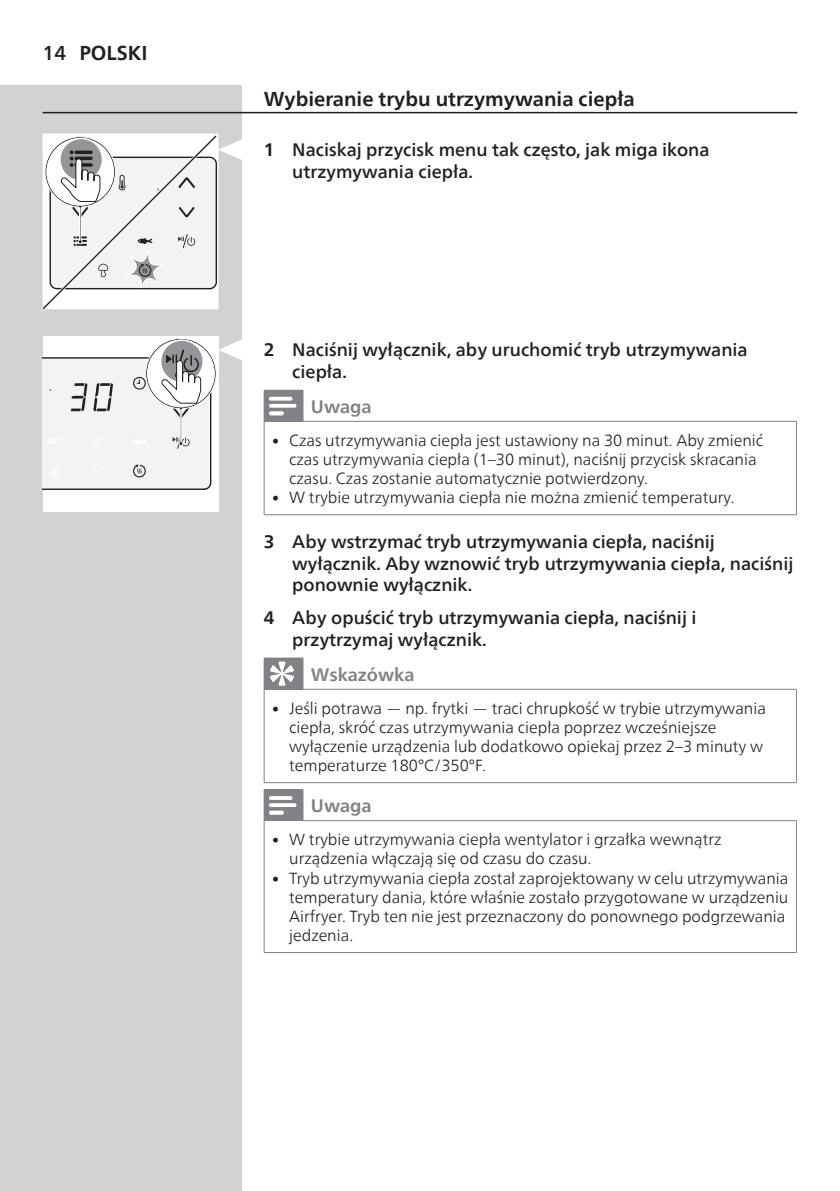
<style>
.page{position:relative;width:840px;height:1191px;background:#fff}
.page>*{position:absolute;margin:0;border:0;box-sizing:border-box;transform-origin:0 0}
.heading-title-paragr{font:700 20px "Neue Frutiger World";color:#231f20}
.t1{font:500 18px/21.6px "Neue Frutiger World";color:#231f20}
.cautions-caption-par{font:700 18px "Neue Frutiger World";color:#808285}
.t2{font:300 16px/19.2px "Neue Frutiger World";color:#231f20}
.s1{font-weight:500}
.s2{font-weight:700}
.s3{font-size:14.2px}
</style>
<div class="page">
<div style="left:0;top:85px;width:241px;height:1106px;background:#d1d2d4"></div>
<hr style="left:43px;top:112px;width:754px;height:1px;background:#231f20">
<div style="left:264px;top:390px;width:39px;height:31px;background:#808285"></div>
<hr style="left:795px;top:421px;width:1px;height:93px;background:#808285">
<hr style="left:264px;top:421px;width:1px;height:93px;background:#808285">
<hr style="left:264px;top:514px;width:39px;height:1px;background:#808285">
<hr style="left:303px;top:514px;width:493px;height:1px;background:#808285">
<hr style="left:302px;top:421px;width:494px;height:1px;background:#808285">
<svg style="left:269px;top:397px;width:27px;height:18px"></svg>
<div style="left:264px;top:658px;width:39px;height:31px;background:#808285"></div>
<hr style="left:795px;top:689px;width:1px;height:93px;background:#808285">
<hr style="left:264px;top:689px;width:1px;height:93px;background:#808285">
<hr style="left:264px;top:782px;width:39px;height:1px;background:#808285">
<hr style="left:303px;top:782px;width:493px;height:1px;background:#808285">
<hr style="left:302px;top:689px;width:494px;height:1px;background:#808285">
<svg style="left:270px;top:661px;width:24px;height:25px"></svg>
<div style="left:264px;top:789px;width:39px;height:31px;background:#808285"></div>
<hr style="left:795px;top:821px;width:1px;height:131px;background:#808285">
<hr style="left:264px;top:820px;width:1px;height:132px;background:#808285">
<hr style="left:264px;top:952px;width:39px;height:1px;background:#808285">
<hr style="left:303px;top:952px;width:493px;height:1px;background:#808285">
<hr style="left:302px;top:820px;width:494px;height:1px;background:#808285">
<svg style="left:269px;top:796px;width:27px;height:18px"></svg>
<svg style="left:43px;top:133px;width:199px;height:176px;background:#e3e3e4"></svg>
<div style="left:43px;top:336px;width:175px;height:175px;background:#fff"></div>
<svg style="left:43px;top:338px;width:199px;height:152px"></svg>
<p class="heading-title-paragr" style="left:43px;top:35px;width:106px"><span class="s1">14</span> POLSKI</p>
<p class="heading-title-paragr" style="left:264px;top:82px;width:372px">Wybieranie trybu utrzymywania ciepła</p>
<p class="t1" style="left:292px;top:139px;width:418px;text-indent:-28px"><span class="s2">1</span> Naciskaj przycisk menu tak często, jak miga ikona utrzymywania ciepła.</p>
<p class="t1" style="left:292px;top:339px;width:456px;text-indent:-28px"><span class="s2">2</span> Naciśnij wyłącznik, aby uruchomić tryb utrzymywania ciepła.</p>
<p class="cautions-caption-par" style="left:311px;top:390px;width:62px">Uwaga</p>
<p class="t2" style="left:289px;top:431px;width:475px;text-indent:-17px"><span class="s3">•</span> Czas utrzymywania ciepła jest ustawiony na 30 minut. Aby zmienić czas utrzymywania ciepła (1–30 minut), naciśnij przycisk skracania czasu. Czas zostanie automatycznie potwierdzony.</p>
<p class="t2" style="left:272px;top:488px;width:463px"><span class="s3">•</span> W trybie utrzymywania ciepła nie można zmienić temperatury.</p>
<p class="t1" style="left:292px;top:531px;width:502px;text-indent:-28px"><span class="s2">3</span> Aby wstrzymać tryb utrzymywania ciepła, naciśnij wyłącznik. Aby wznowić tryb utrzymywania ciepła, naciśnij ponownie wyłącznik.</p>
<p class="t1" style="left:292px;top:607px;width:405px;text-indent:-28px"><span class="s2">4</span> Aby opuścić tryb utrzymywania ciepła, naciśnij i przytrzymaj wyłącznik.</p>
<p class="cautions-caption-par" style="left:311px;top:658px;width:105px">Wskazówka</p>
<p class="t2" style="left:289px;top:698px;width:478px;text-indent:-17px"><span class="s3">•</span> Jeśli potrawa — np. frytki — traci chrupkość w trybie utrzymywania ciepła, skróć czas utrzymywania ciepła poprzez wcześniejsze wyłączenie urządzenia lub dodatkowo opiekaj przez 2–3 minuty w temperaturze 180°C/350°F.</p>
<p class="cautions-caption-par" style="left:311px;top:790px;width:62px">Uwaga</p>
<p class="t2" style="left:289px;top:830px;width:433px;text-indent:-17px"><span class="s3">•</span> W trybie utrzymywania ciepła wentylator i grzałka wewnątrz urządzenia włączają się od czasu do czasu.</p>
<p class="t2" style="left:289px;top:868px;width:500px;text-indent:-17px"><span class="s3">•</span> Tryb utrzymywania ciepła został zaprojektowany w celu utrzymywania temperatury dania, które właśnie zostało przygotowane w urządzeniu Airfryer. Tryb ten nie jest przeznaczony do ponownego podgrzewania jedzenia.</p>
</div>
